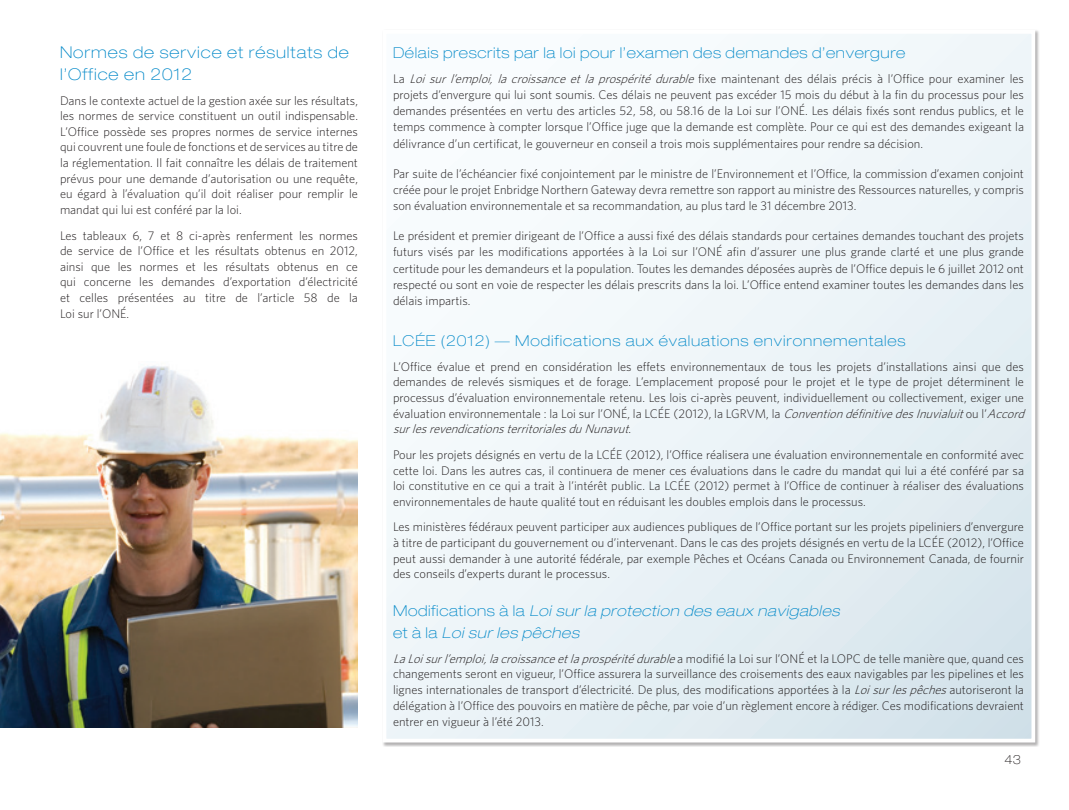
<style>
.page{position:relative;width:1069px;height:810px;background:#fff}
.page>*{position:absolute;margin:0;border:0;box-sizing:border-box;transform-origin:0 0}
.t1{font:100 expanded 16.25px/22.5px "Helvetica Neue";letter-spacing:.06em;color:#0088c8}
.t2{font:italic 100 expanded 15px/22.5px "Helvetica Neue";color:#0088c8}
.t3{font:100 expanded 15px "Helvetica Neue";letter-spacing:.04em;color:#0088c8}
.t4{font:100 expanded 15px "Helvetica Neue";letter-spacing:.06em;color:#0088c8}
.t5{font:300 12.5px/15.6px "Whitney";color:#231f20;text-align:justify}
.t6{font:100 expanded 12.5px "Helvetica Neue";color:#231f20}
.s1{font-style:italic}
.s2{font-style:normal}
</style>
<div class="page">
<div style="left:384px;top:32px;width:649px;height:709px;background:linear-gradient(to right,#f7fbfd,#e2edf2)"></div>
<div style="left:382px;top:30px;width:653px;height:712px;border:4px solid #fff"></div>
<img style="left:0;top:365px;width:358px;height:363px">
<h1 class="t1" style="left:60px;top:40px;width:290px">Normes de service et résultats de l’Office en 2012</h1>
<p class="t5" style="left:60px;top:92px;width:299px">Dans le contexte actuel de la gestion axée sur les résultats, les normes de service constituent un outil indispensable.<br>L’Office possède ses propres normes de service internes qui couvrent une foule de fonctions et de services au titre de la réglementation. Il fait connaître les délais de traitement prévus pour une demande d’autorisation ou une requête, eu égard à l’évaluation qu’il doit réaliser pour remplir le mandat qui lui est conféré par la loi.</p>
<p class="t5" style="left:60px;top:227px;width:299px">Les tableaux 6, 7 et 8 ci-après renferment les normes de service de l’Office et les résultats obtenus en 2012, ainsi que les normes et les résultats obtenus en ce qui concerne les demandes d’exportation d’électricité et celles présentées au titre de l’article 58 de la Loi sur l’ONÉ.</p>
<p class="t3" style="left:393px;top:43px;width:514px">Délais prescrits par la loi pour l’examen des demandes d’envergure</p>
<p class="t5" style="left:393px;top:70px;width:632px;line-height:16.2px">La <span class="s1">Loisurl’emploi,lacroissanceetlaprospéritédurable</span>fixe maintenant des délais précis à l’Office pour examiner les projets d’envergure qui lui sont soumis. Ces délais ne peuvent pas excéder 15 mois du début à la fin du processus pour les demandes présentées en vertu des articles 52, 58, ou 58.16 de la Loi sur l’ONÉ. Les délais fixés sont rendus publics, et le temps commence à compter lorsque l’Office juge que la demande est complète. Pour ce qui est des demandes exigeant la délivrance d’un certificat, le gouverneur en conseil a trois mois supplémentaires pour rendre sa décision.</p>
<p class="t5" style="left:393px;top:165px;width:632px;line-height:16.2px">Par suite de l’échéancier fixé conjointement par le ministre de l’Environnement et l’Office, la commission d’examen conjoint créée pour le projet Enbridge Northern Gateway devra remettre son rapport au ministre des Ressources naturelles, y compris son évaluation environnementale et sa recommandation, au plus tard le 31 décembre 2013.</p>
<p class="t5" style="left:393px;top:227px;width:632px;line-height:16.2px">Le président et premier dirigeant de l’Office a aussi fixé des délais standards pour certaines demandes touchant des projets futurs visés par les modifications apportées à la Loi sur l’ONÉ afin d’assurer une plus grande clarté et une plus grande certitude pour les demandeurs et la population. Toutes les demandes déposées auprès de l’Office depuis le 6 juillet 2012 ont respecté ou sont en voie de respecter les délais prescrits dans la loi. L’Office entend examiner toutes les demandes dans les délais impartis.</p>
<p class="t4" style="left:393px;top:332px;width:514px">LCÉE (2012) — Modifications aux évaluations environnementales</p>
<p class="t5" style="left:393px;top:358px;width:637px;text-align:left">L’Office évalue et prend en considération les effets environnementaux de tous les projets d’installations ainsi que des demandes de relevés sismiques et de forage. L’emplacement proposé pour le projet et le type de projet déterminent le processus d’évaluation environnementale retenu. Les lois ci-après peuvent, individuellement ou collectivement, exiger une évaluation environnementale : la Loi sur l’ONÉ, la LCÉE (2012), la LGRVM, la <span class="s1">ConventiondéfinitivedesInuvialuit</span>ou l’<span class="s1">Accord surlesrevendicationsterritorialesduNunavut</span>.</p>
<p class="t5" style="left:393px;top:446px;width:632px">Pour les projets désignés en vertu de la LCÉE (2012), l’Office réalisera une évaluation environnementale en conformité avec cette loi. Dans les autres cas, il continuera de mener ces évaluations dans le cadre du mandat qui lui a été conféré par sa loi constitutive en ce qui a trait à l’intérêt public. La LCÉE (2012) permet à l’Office de continuer à réaliser des évaluations environnementales de haute qualité tout en réduisant les doubles emplois dans le processus.</p>
<p class="t5" style="left:393px;top:519px;width:632px">Les ministères fédéraux peuvent participer aux audiences publiques de l’Office portant sur les projets pipeliniers d’envergure à titre de participant du gouvernement ou d’intervenant. Dans le cas des projets désignés en vertu de la LCÉE (2012), l’Office peut aussi demander à une autorité fédérale, par exemple Pêches et Océans Canada ou Environnement Canada, de fournir des conseils d’experts durant le processus.</p>
<p class="t2" style="left:393px;top:599px;width:452px"><span class="s2">M o d i f i c at i o n s à l a</span> Loisur la protection des eaux navigables <span class="s2">e t à l a</span> Loisur les pêches</p>
<p class="t5" style="left:393px;top:650px;width:632px"><span class="s1">LaLoisurl’emploi,lacroissanceetlaprospéritédurable</span>a m o d i fi é l a Lo i s u r l ’ O N É e t l a LO P C d e t e l l e m a n i è re q u e , q u a n d c e s changements seront en vigueur, l’Office assurera la surveillance des croisements des eaux navigables par les pipelines et les lignes internationales de transport d’électricité. De plus, des modifications apportées à la <span class="s1">Loisurlespêches</span>autoriseront la délégation à l’Office des pouvoirs en matière de pêche, par voie d’un règlement encore à rédiger. Ces modifications devraient entrer en vigueur à l’été 2013.</p>
<p class="t6" style="left:1004px;top:752px;width:18px">43</p>
</div>
